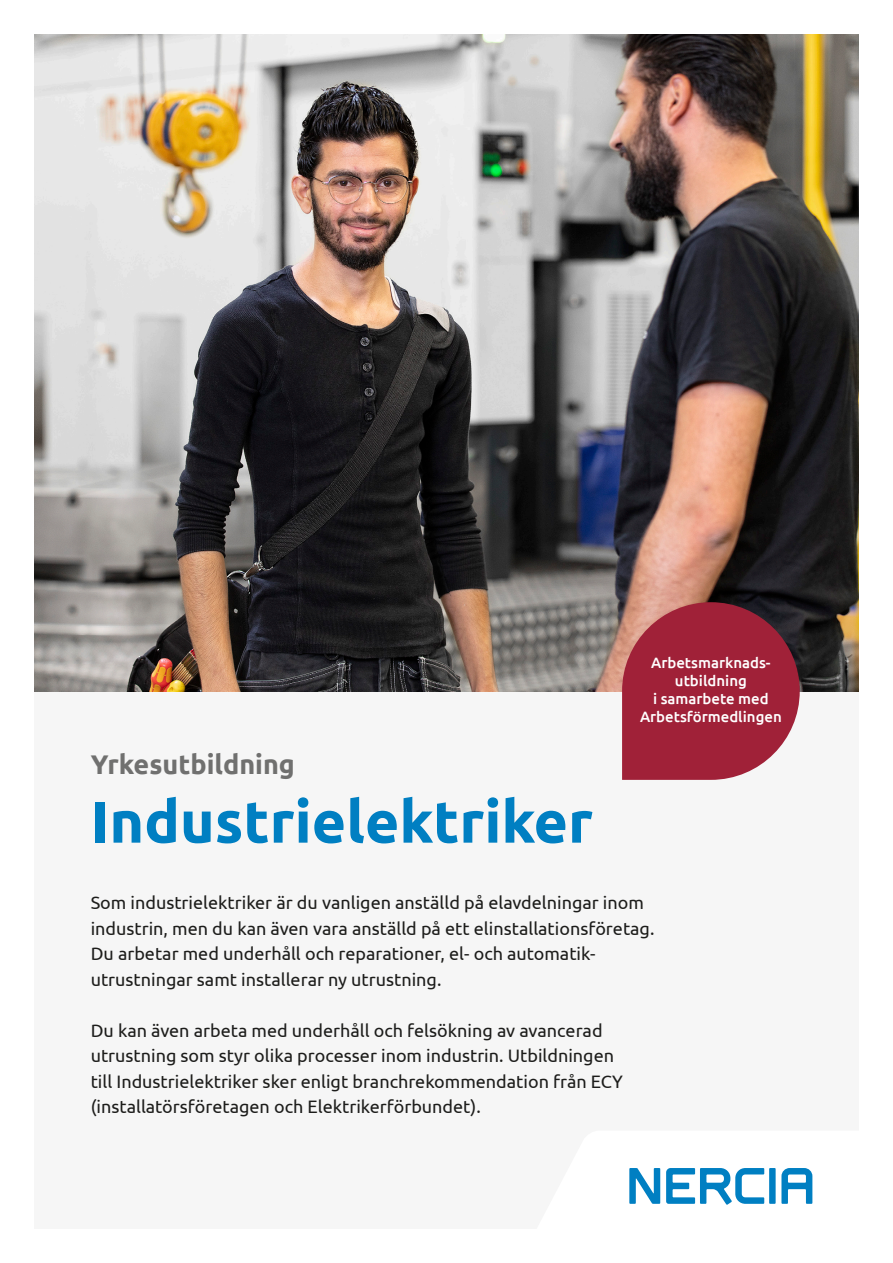
<style>
.page{position:relative;width:893px;height:1263px;background:#fff}
.page>*{position:absolute;margin:0;border:0;box-sizing:border-box;transform-origin:0 0}
.t1{font:700 59.1px "Ubuntu";color:#007fc2}
.t2{font:700 27px "Ubuntu";color:#70706f}
.Brödtext{font:18px/25.5px "Ubuntu";color:#1d1d1b}
.t3{font:500 15px/18px "Ubuntu";color:#fff;text-align:center}
</style>
<div class="page">
<img style="left:34px;top:34px;width:825px;height:657px">
<svg style="left:622px;top:602px;width:178px;height:178px"></svg>
<p class="t2" style="left:91px;top:748px;width:206px">Yrkesutbildning</p>
<p class="t1" style="left:91px;top:786px;width:504px">Industrielektriker</p>
<p class="t3" style="left:640px;top:653px;width:143px">Arbetsmarknads&shy;utbildning<br>i samarbete med<br>Arbetsförmedlingen</p>
<p class="Brödtext" style="left:91px;top:889px;width:565px">Som industrielektriker är du vanligen anställd på elavdelningar inom industrin, men du kan även vara anställd på ett elinstallationsföretag.<br>Du arbetar med underhåll och reparationer, el- och automatik-</p>
<p class="Brödtext" style="left:91px;top:966px;width:352px">utrustningar samt installerar ny utrustning.</p>
<p class="Brödtext" style="left:91px;top:1017px;width:534px">Du kan även arbeta med underhåll och felsökning av avancerad utrustning som styr olika processer inom industrin. Utbildningen till Industrielektriker sker enligt branchrekommendation från ECY (installatörsföretagen och Elektrikerförbundet).</p>
</div>
